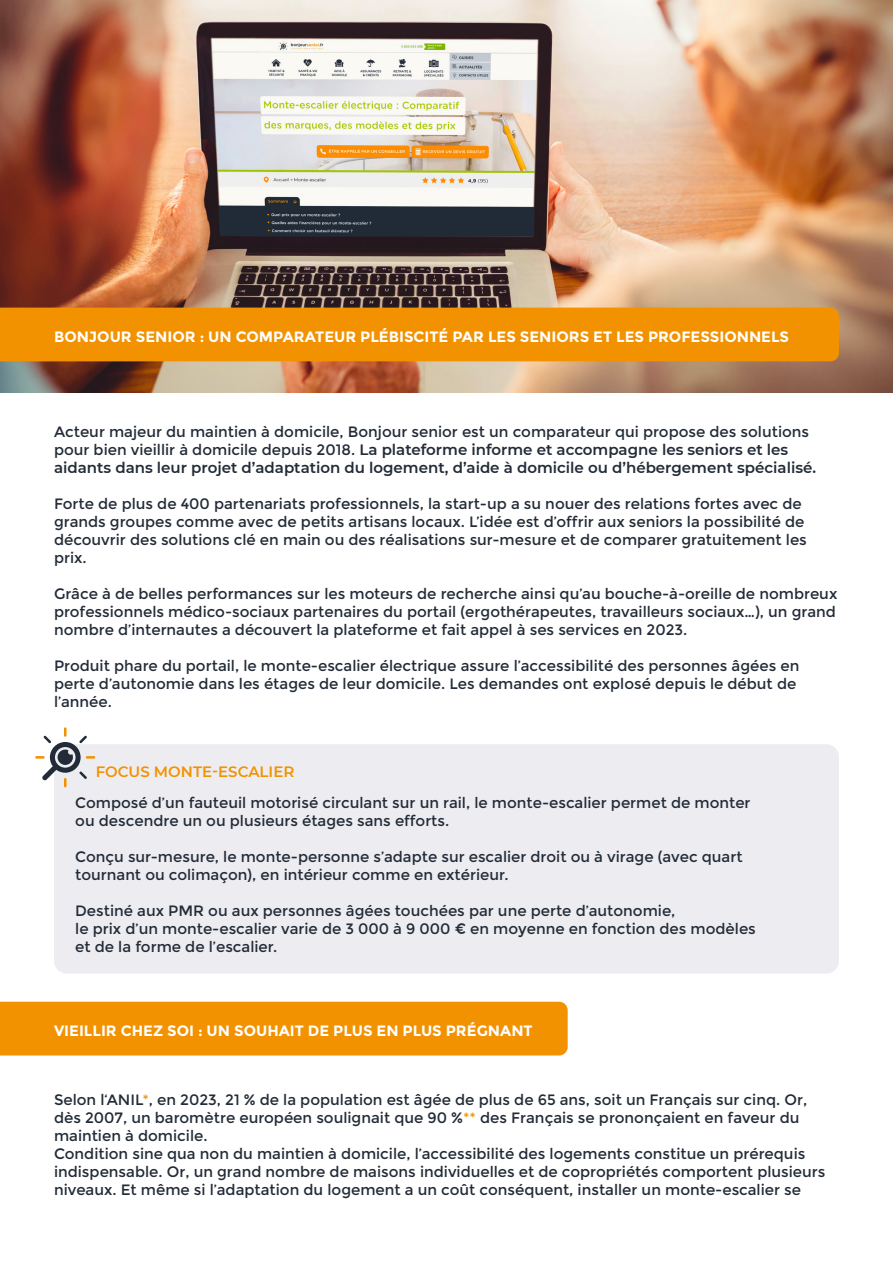
<style>
.page{position:relative;width:893px;height:1263px;background:#fff}
.page>*{position:absolute;margin:0;border:0;box-sizing:border-box;transform-origin:0 0}
.t1{font:15px/18px "Montserrat";color:#222b37}
.t2{font:600 15px/18px "Montserrat";color:#222b37}
.t3{font:700 15px "Montserrat";color:#fff}
.t4{font:600 15px "Montserrat";color:#f39200}
.s1{font-weight:400}
.s2{color:#f39200}
</style>
<div class="page">
<div style="left:54px;top:744px;width:785px;height:229px;background:#ededf1;border-radius:13px"></div>
<img style="left:0;top:0;width:893px;height:393px">
<div style="left:0;top:308px;width:839px;height:53px;background:#f39200"></div>
<div style="left:0;top:1002px;width:568px;height:53px;background:#f39200"></div>
<svg style="left:35px;top:727px;width:60px;height:60px"></svg>
<p class="t3" style="left:54px;top:327px;width:737px">BONJOUR SENIOR : UN COMPARATEUR PLÉBISCITÉ PAR LES SENIORS ET LES PROFESSIONNELS</p>
<p class="t2" style="left:54px;top:422px;width:764px"><span class="s1">Acteur majeur du maintien à domicile, Bonjour senior est un comparateur qui propose des solutions pour bien vieillir à domicile depuis 2018.</span> La plateforme informe et accompagne les seniors et les aidants dans leur projet d’adaptation du logement, d’aide à domicile ou d’hébergement spécialisé.</p>
<p class="t1" style="left:54px;top:495px;width:754px">Forte de plus de 400 partenariats professionnels, la start-up a su nouer des relations fortes avec de grands groupes comme avec de petits artisans locaux. L’idée est d’offrir aux seniors la possibilité de découvrir des solutions clé en main ou des réalisations sur-mesure et de comparer gratuitement les prix.</p>
<p class="t1" style="left:54px;top:585px;width:785px;text-align:justify">Grâce à de belles performances sur les moteurs de recherche ainsi qu’au bouche-à-oreille de nombreux professionnels médico-sociaux partenaires du portail (ergothérapeutes, travailleurs sociaux…), un grand nombre d’internautes a découvert la plateforme et fait appel à ses services en 2023.</p>
<p class="t1" style="left:54px;top:657px;width:747px">Produit phare du portail, le monte-escalier électrique assure l’accessibilité des personnes âgées en perte d’autonomie dans les étages de leur domicile. Les demandes ont explosé depuis le début de l’année.</p>
<p class="t4" style="left:96px;top:761px;width:200px">FOCUS MONTE-ESCALIER</p>
<p class="t1" style="left:75px;top:794px;width:677px">Composé d’un fauteuil motorisé circulant sur un rail, le monte‑escalier permet de monter ou descendre un ou plusieurs étages sans efforts.</p>
<p class="t1" style="left:75px;top:848px;width:669px">Conçu sur-mesure, le monte-personne s’adapte sur escalier droit ou à virage (avec quart tournant ou colimaçon), en intérieur comme en extérieur.</p>
<p class="t1" style="left:75px;top:902px;width:682px">Destiné aux PMR ou aux personnes âgées touchées par une perte d’autonomie,<br>le prix d’un monte‑escalier varie de 3 000 à 9 000 € en moyenne en fonction des modèles et de la forme de l’escalier.</p>
<p class="t3" style="left:54px;top:1022px;width:480px">VIEILLIR CHEZ SOI : UN SOUHAIT DE PLUS EN PLUS PRÉGNANT</p>
<p class="t1" style="left:54px;top:1090px;width:773px">Selon l‘ANIL<span class="s2">*</span>, en 2023, 21 % de la population est âgée de plus de 65 ans, soit un Français sur cinq. Or, dès 2007, un baromètre européen soulignait que 90 %<span class="s2">**</span> des Français se prononçaient en faveur du maintien à domicile.<br>Condition sine qua non du maintien à domicile, l’accessibilité des logements constitue un prérequis indispensable. Or, un grand nombre de maisons individuelles et de copropriétés comportent plusieurs niveaux. Et même si l’adaptation du logement a un coût conséquent, installer un monte‑escalier se</p>
</div>
